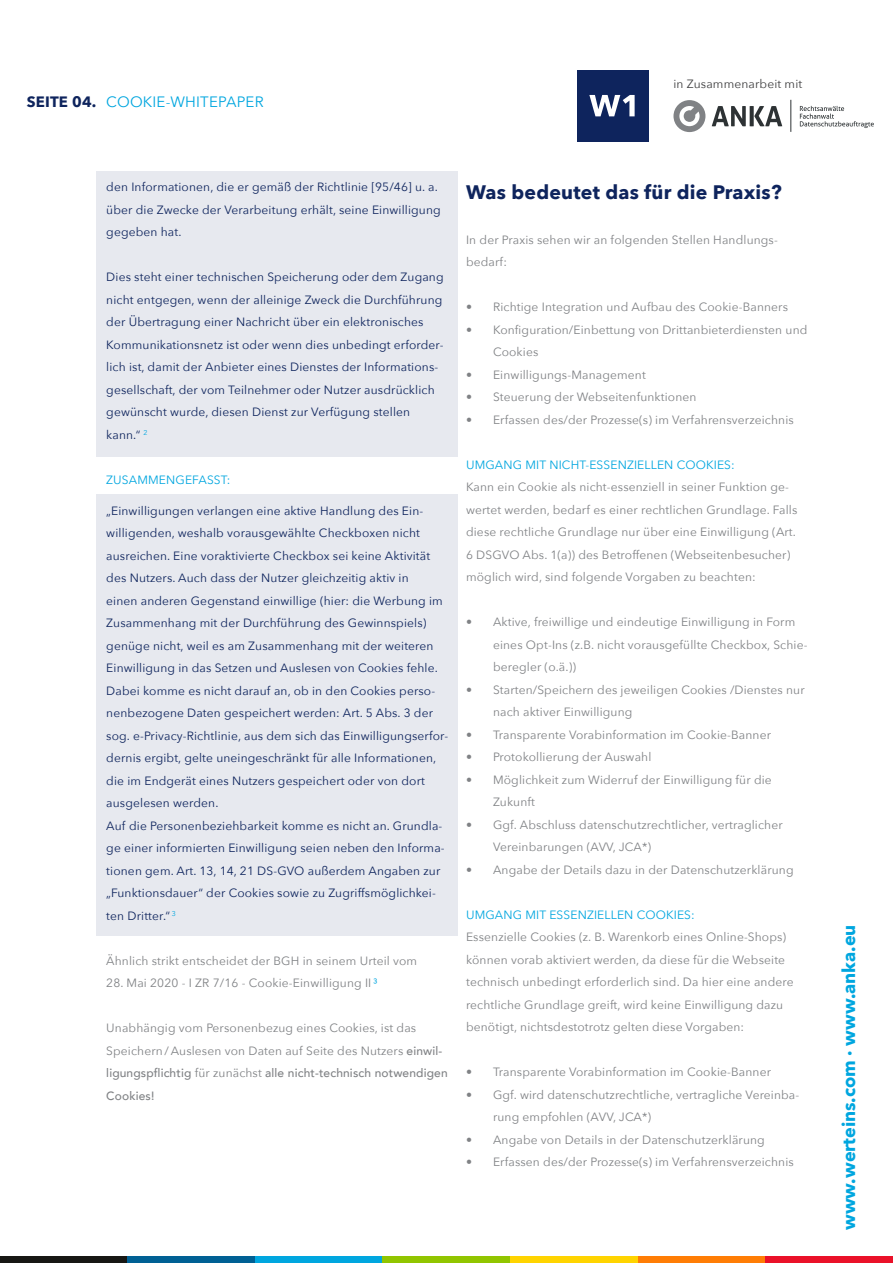
<style>
.page{position:relative;width:893px;height:1263px;background:#fff}
.page>*{position:absolute;margin:0;border:0;box-sizing:border-box;transform-origin:0 0}
.t1{font:700 19.5px "Avenir Next";letter-spacing:.01em;color:#0e245d}
.t2{font:700 18px "Avenir Next";color:#00a6df}
.t3{font:15px "Avenir Next";letter-spacing:.01em;color:#00a6df}
.t4{font:700 15px "Avenir Next";letter-spacing:.01em;color:#0e245d}
.t5{font:12px/22.5px "Avenir Next";letter-spacing:.01em;color:#808285}
.t6{font:12px/22.5px "Avenir Next";letter-spacing:.01em;color:#0e245d}
.t7{font:12px "Avenir Next";letter-spacing:.01em;color:#00a6df}
.t8{font:500 12px/22.5px "Avenir";letter-spacing:.01em;color:#808285}
.t9{font:12px "Avenir Next";letter-spacing:.01em;color:#3e3e3f}
.s1{color:#00a6df}
.s2{font-family:"Avenir";font-weight:500}
.s3{font-family:"Avenir Next";font-weight:400}
</style>
<div class="page">
<div style="left:96px;top:171px;width:361px;height:285px;background:#e7e9ef"></div>
<div style="left:96px;top:495px;width:361px;height:441px;background:#e7e9ef"></div>
<div style="left:0;top:1256px;width:127px;height:7px;background:#171714"></div>
<div style="left:127px;top:1256px;width:128px;height:7px;background:#006094"></div>
<div style="left:255px;top:1256px;width:128px;height:7px;background:#00a6df"></div>
<div style="left:383px;top:1256px;width:127px;height:7px;background:#91c500"></div>
<div style="left:510px;top:1256px;width:128px;height:7px;background:#ffd400"></div>
<div style="left:638px;top:1256px;width:127px;height:7px;background:#ff7d05"></div>
<div style="left:765px;top:1256px;width:128px;height:7px;background:#ea1129"></div>
<div style="left:577px;top:70px;width:72px;height:71px;background:#0e245d"></div>
<svg style="left:589px;top:95px;width:46px;height:21px"></svg>
<svg style="left:712px;top:106px;width:70px;height:20px"></svg>
<hr style="left:790px;top:100px;width:1px;height:32px;background:#2d3234">
<svg style="left:673px;top:100px;width:32px;height:32px"></svg>
<svg style="left:800px;top:106px;width:74px;height:22px"></svg>
<p class="t4" style="left:27px;top:89px;width:71px">SEITE 04.</p>
<p class="t3" style="left:106px;top:89px;width:159px">COOKIE-WHITEPAPER</p>
<p class="t9" style="left:673px;top:74px;width:130px">in Zusammenarbeit mit</p>
<p class="t6" style="left:106px;top:175px;width:336px">den Informationen, die er gemäß der Richtlinie [95/46] u. a. über die Zwecke der Verarbeitung erhält, seine Einwilligung gegeben hat.</p>
<p class="t6" style="left:106px;top:265px;width:339px">Dies steht einer technischen Speicherung oder dem Zugang nicht entgegen, wenn der alleinige Zweck die Durchführung der Übertragung einer Nachricht über ein elektronisches Kommunikationsnetz ist oder wenn dies unbedingt erforder&shy;lich ist, damit der Anbieter eines Dienstes der Informations&shy;gesellschaft, der vom Teilnehmer oder Nutzer ausdrücklich gewünscht wurde, diesen Dienst zur Verfügung stellen kann.“ <sup>2</sup></p>
<p class="t7" style="left:106px;top:469px;width:126px">ZUSAMMENGEFASST:</p>
<p class="t6" style="left:106px;top:499px;width:343px">„Einwilligungen verlangen eine aktive Handlung des Ein&shy;willigenden, weshalb vorausgewählte Checkboxen nicht ausreichen. Eine voraktivierte Checkbox sei keine Aktivität des Nutzers. Auch dass der Nutzer gleichzeitig aktiv in<br>einen anderen Gegenstand einwillige (hier: die Werbung im Zusammenhang mit der Durchführung des Gewinnspiels) genüge nicht, weil es am Zusammenhang mit der weiteren Einwilligung in das Setzen und Auslesen von Cookies fehle.<br>Dabei komme es nicht darauf an, ob in den Cookies perso&shy;nenbezogene Daten gespeichert werden: Art. 5 Abs. 3 der sog. e-Privacy-Richtlinie, aus dem sich das Einwilligungserfor&shy;dernis ergibt, gelte uneingeschränkt für alle Informationen, die im Endgerät eines Nutzers gespeichert oder von dort ausgelesen werden.<br>Auf die Personenbeziehbarkeit komme es nicht an. Grundla&shy;ge einer informierten Einwilligung seien neben den Informa&shy;tionen gem. Art. 13, 14, 21 DS-GVO außerdem Angaben zur „Funktionsdauer“ der Cookies sowie zu Zugriffsmöglichkei&shy;ten Dritter.“ <sup>3</sup></p>
<p class="t5" style="left:106px;top:949px;width:312px">Ähnlich strikt entscheidet der BGH in seinem Urteil vom</p>
<p class="t5" style="left:106px;top:971px;width:273px">28. Mai 2020 - I ZR 7/16 - Cookie-Einwilligung II<span class="s1">³</span></p>
<p class="t5" style="left:106px;top:1016px;width:338px">Unabhängig vom Personenbezug eines Cookies, ist das<br>Speichern /Auslesen von Daten auf Seite des Nutzers <span class="s2">einwil-</span></p>
<p class="t8" style="left:106px;top:1061px;width:343px">ligungspflichtig <span class="s3">für zunächst</span> alle nicht-technisch notwendigen<br>Cookies!</p>
<h1 class="t1" style="left:466px;top:175px;width:317px">Was bedeutet das für die Praxis?</h1>
<p class="t5" style="left:466px;top:228px;width:313px">In der Praxis sehen wir an folgenden Stellen Handlungs&shy;bedarf:</p>
<p class="t5" style="left:466px;top:295px;width:324px">• Richtige Integration und Aufbau des Cookie-Banners</p>
<p class="t5" style="left:493px;top:318px;width:316px;text-indent:-27px">• Konfiguration/Einbettung von Drittanbieterdiensten und<br>Cookies</p>
<p class="t5" style="left:466px;top:363px;width:181px">• Einwilligungs-Management</p>
<p class="t5" style="left:466px;top:385px;width:232px">• Steuerung der Webseitenfunktionen</p>
<p class="t5" style="left:466px;top:408px;width:329px">• Erfassen des/der Prozesse(s) im Verfahrensverzeichnis</p>
<p class="t7" style="left:466px;top:454px;width:270px">UMGANG MIT NICHT-ESSENZIELLEN COOKIES:</p>
<p class="t5" style="left:466px;top:475px;width:333px">Kann ein Cookie als nicht-essenziell in seiner Funktion ge&shy;wertet werden, bedarf es einer rechtlichen Grundlage. Falls diese rechtliche Grundlage nur über eine Einwilligung (Art.<br>6 DSGVO Abs. 1(a)) des Betroffenen (Webseitenbesucher) möglich wird, sind folgende Vorgaben zu beachten:</p>
<p class="t5" style="left:493px;top:610px;width:316px;text-indent:-27px">• Aktive, freiwillige und eindeutige Einwilligung in Form eines Opt-Ins (z.B. nicht vorausgefüllte Checkbox, Schie&shy;beregler (o.ä.))</p>
<p class="t5" style="left:493px;top:678px;width:313px;text-indent:-27px">• Starten/Speichern des jeweiligen Cookies /Dienstes nur nach aktiver Einwilligung</p>
<p class="t5" style="left:466px;top:723px;width:306px">• Transparente Vorabinformation im Cookie-Banner</p>
<p class="t5" style="left:466px;top:745px;width:187px">• Protokollierung der Auswahl</p>
<p class="t5" style="left:493px;top:768px;width:280px;text-indent:-27px">• Möglichkeit zum Widerruf der Einwilligung für die<br>Zukunft</p>
<p class="t5" style="left:493px;top:813px;width:291px;text-indent:-27px">• Ggf. Abschluss datenschutzrechtlicher, vertraglicher<br>Vereinbarungen (AVV, JCA*)</p>
<p class="t5" style="left:466px;top:858px;width:329px">• Angabe der Details dazu in der Datenschutzerklärung</p>
<p class="t7" style="left:466px;top:904px;width:230px">UMGANG MIT ESSENZIELLEN COOKIES:</p>
<p class="t5" style="left:466px;top:925px;width:329px">Essenzielle Cookies (z. B. Warenkorb eines Online-Shops) können vorab aktiviert werden, da diese für die Webseite technisch unbedingt erforderlich sind. Da hier eine andere rechtliche Grundlage greift, wird keine Einwilligung dazu benötigt, nichtsdestotrotz gelten diese Vorgaben:</p>
<p class="t5" style="left:466px;top:1060px;width:306px">• Transparente Vorabinformation im Cookie-Banner</p>
<p class="t5" style="left:493px;top:1083px;width:308px;text-indent:-27px">• Ggf. wird datenschutzrechtliche, vertragliche Vereinba&shy;rung empfohlen (AVV, JCA*)</p>
<p class="t5" style="left:466px;top:1128px;width:300px">• Angabe von Details in der Datenschutzerklärung</p>
<p class="t5" style="left:466px;top:1150px;width:329px">• Erfassen des/der Prozesse(s) im Verfahrensverzeichnis</p>
<h2 class="t2" style="left:833px;top:1230px;width:307px;rotate:-90deg">www.werteins.com · www.anka.eu</h2>
</div>
